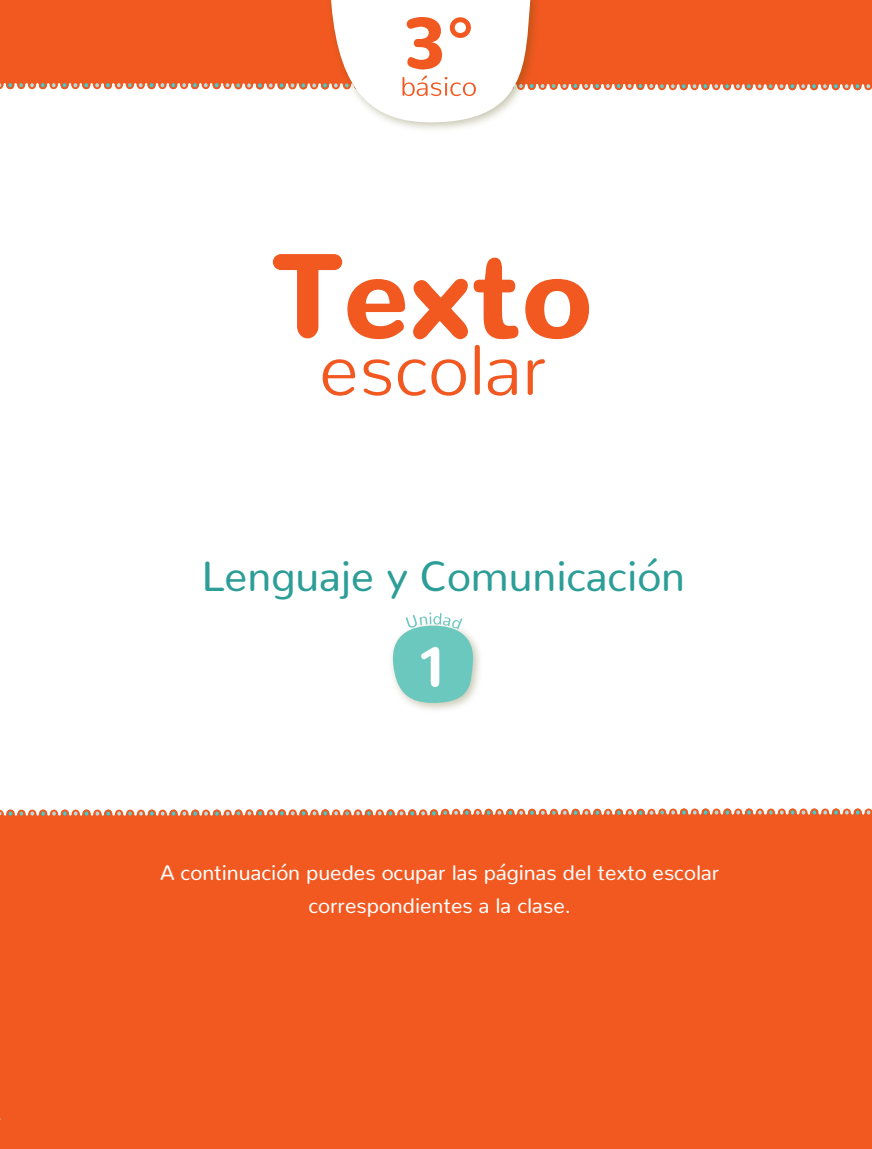
<style>
.page{position:relative;width:872px;height:1149px;background:#fff}
.page>*{position:absolute;margin:0;border:0;box-sizing:border-box;transform-origin:0 0}
.t1{font:900 118.5px "Nunito";color:#f15921}
.t2{font:300 72px "Nunito";color:#f15921}
.t3{font:42px "Nunito";color:#2c9e97}
.t4{font:21px/33px "Nunito";color:#fff;text-align:center}
</style>
<div class="page">
<div style="left:0;top:843px;width:872px;height:305px;background:#f15921"></div>
<div style="left:326px;top:0;width:215px;height:133px;background:#4a4700;opacity:.3"></div>
<div style="left:0;top:812px;width:872px;height:31px;background:#f15921"></div>
<svg style="left:0;top:809px;width:870px;height:7px"></svg>
<div style="left:388px;top:620px;width:96px;height:93px;background:#4a4700;opacity:.3"></div>
<svg style="left:390px;top:612px;width:86px;height:90px"></svg>
<svg style="left:0;top:0;width:870px;height:122px"></svg>
<svg style="left:0;top:1114px;width:2px;height:8px"></svg>
<h1 class="t1" style="left:272px;top:185px;width:323px">Texto</h1>
<h2 class="t2" style="left:319px;top:308px;width:229px">escolar</h2>
<h3 class="t3" style="left:202px;top:540px;width:484px">Lenguaje y Comunicación</h3>
<p class="t4" style="left:160px;top:853px;width:561px">A continuación puedes ocupar las páginas del texto escolar correspondientes a la clase.</p>
</div>
